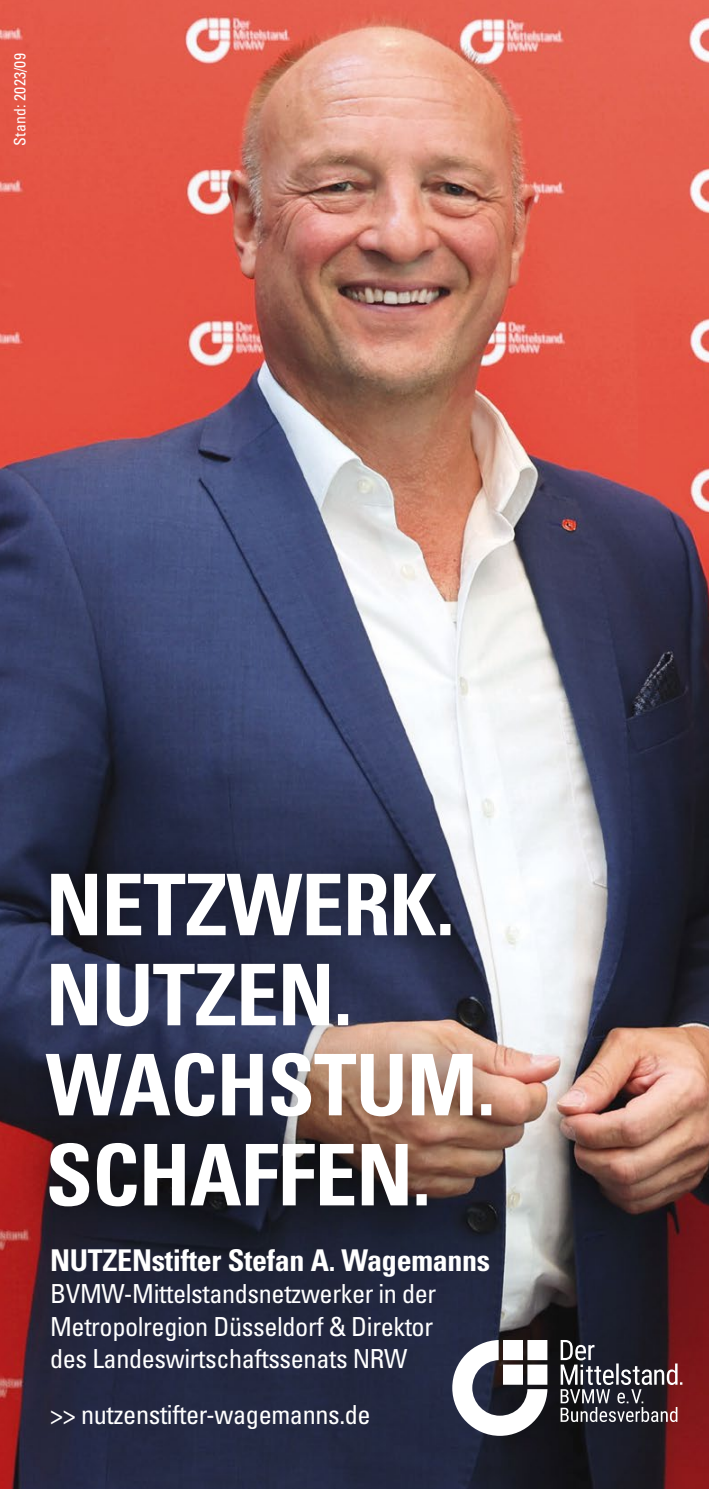
<style>
.page{position:relative;width:709px;height:1489px;background:#fff}
.page>*{position:absolute;margin:0;border:0;box-sizing:border-box;transform-origin:0 0}
.t1{font:700 condensed 30px "Univers LT Std";letter-spacing:-.01em;color:#fff}
.t2{font:condensed 26.25px/32.5px "Univers";letter-spacing:-.015em;color:#fff}
.t3{font:condensed 15.75px "Univers";letter-spacing:.01em;color:#fff}
</style>
<div class="page">
<img style="left:0;top:0;width:709px;height:1488px">
<svg style="left:452px;top:1339px;width:230px;height:96px"></svg>
<div style="left:16px;top:841px;width:507px;height:397px;background:#000;opacity:.5"></div>
<svg style="left:49px;top:1142px;width:378px;height:64px"></svg>
<svg style="left:46px;top:1052px;width:445px;height:64px"></svg>
<svg style="left:51px;top:963px;width:297px;height:63px"></svg>
<svg style="left:51px;top:873px;width:399px;height:62px"></svg>
<p class="t3" style="left:10px;top:146px;width:94px;rotate:-90deg">Stand: 2023/09</p>
<p class="t1" style="left:50px;top:1241px;width:441px">NUTZENstifter Stefan A. Wagemanns</p>
<p class="t2" style="left:50px;top:1277px;width:388px">BVMW-Mittelstandsnetzwerker in der<br>Metropolregion Düsseldorf &amp; Direktor des Landeswirtschaftssenats NRW</p>
<p class="t2" style="left:50px;top:1397px;width:322px">&gt;&gt; nutzenstifter-wagemanns.de</p>
</div>
